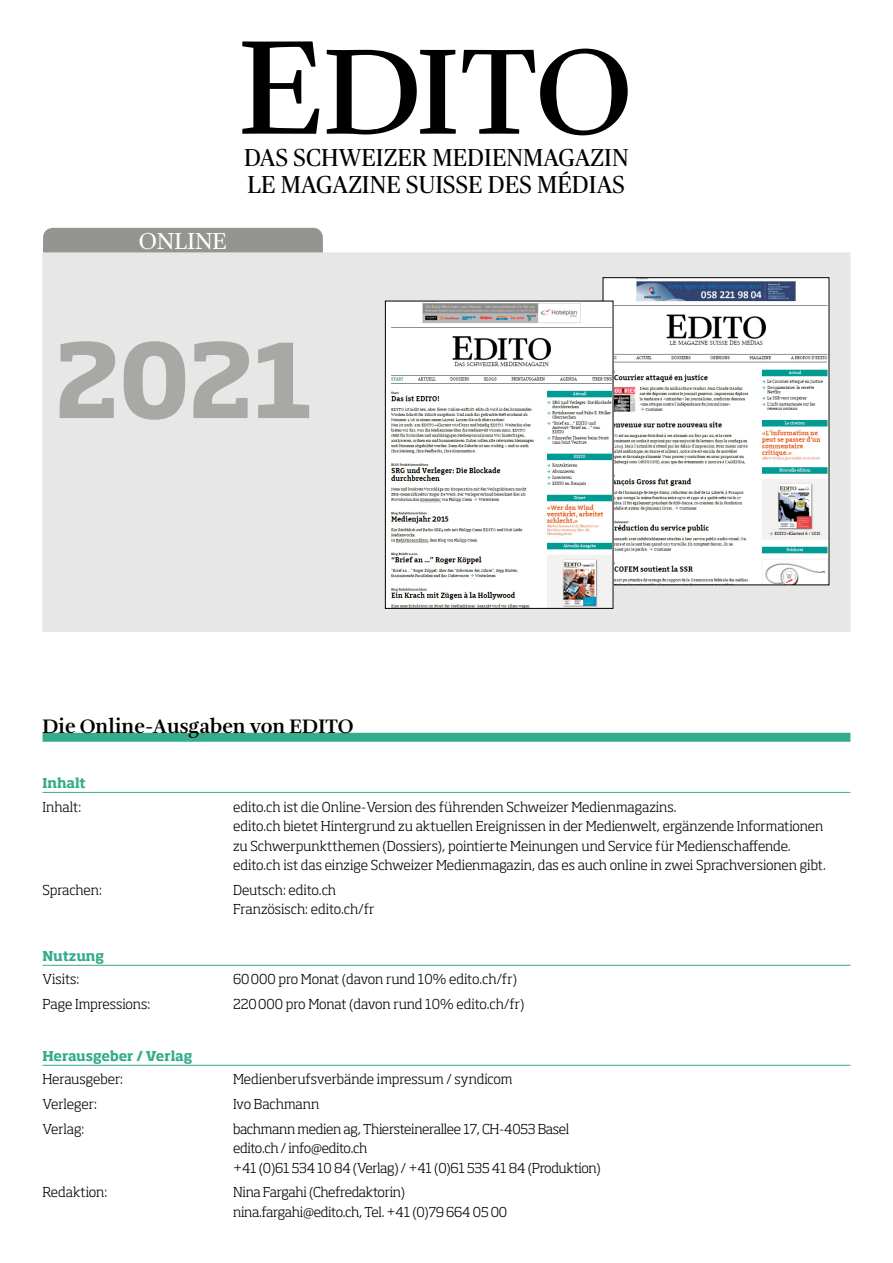
<style>
.page{position:relative;width:893px;height:1263px;background:#fff}
.page>*{position:absolute;margin:0;border:0;box-sizing:border-box;transform-origin:0 0}
.t1{font:700 101.1px "Soho Pro";color:#a8a8a5}
.t2{font:24.45px/26.7px "Publico";letter-spacing:.005em;color:#000}
.t3{font:24px "Amalia";color:#fff}
.t4{font:700 20.25px "Amalia";color:#000}
.t5{font:300 13.5px/19.5px "Soho Pro";letter-spacing:-.01em;color:#000}
.t6{font:700 13.5px "Soho Pro";letter-spacing:-.005em;color:#35ac8c}
</style>
<div class="page">
<div style="left:43px;top:228px;width:280px;height:37px;background:#959490;border-radius:10px"></div>
<div style="left:42px;top:252px;width:808px;height:380px;background:#e7e7e7"></div>
<img style="left:605px;top:279px;width:222px;height:304px">
<div style="left:603px;top:277px;width:226px;height:308px;border:1px solid #000"></div>
<img style="left:387px;top:303px;width:224px;height:304px">
<div style="left:385px;top:301px;width:228px;height:308px;border:1px solid #000"></div>
<div style="left:43px;top:733px;width:807px;height:9px;background:#35ac8c"></div>
<hr style="left:43px;top:792px;width:807px;height:1px;background:#35ac8c">
<hr style="left:43px;top:965px;width:807px;height:1px;background:#35ac8c">
<hr style="left:43px;top:1065px;width:807px;height:1px;background:#35ac8c">
<svg style="left:242px;top:41px;width:77px;height:93px"></svg>
<svg style="left:327px;top:50px;width:129px;height:84px"></svg>
<svg style="left:462px;top:49px;width:166px;height:86px"></svg>
<h3 class="t3" style="left:139px;top:228px;width:90px">ONLINE</h3>
<h2 class="t2" style="left:244px;top:144px;width:386px">DAS SCHWEIZER MEDIENMAGAZIN<br>LE MAGAZINE SUISSE DES MÉDIAS</h2>
<h1 class="t1" style="left:54px;top:308px;width:262px">2021</h1>
<h3 class="t4" style="left:43px;top:715px;width:313px">Die Online-Ausgaben von EDITO</h3>
<p class="t6" style="left:43px;top:773px;width:45px">Inhalt</p>
<p class="t5" style="left:43px;top:796px;width:40px">Inhalt:</p>
<p class="t5" style="left:233px;top:796px;width:594px">edito.ch ist die Online-Version des führenden Schweizer Medienmagazins.<br>edito.ch bietet Hintergrund zu aktuellen Ereignissen in der Medienwelt, ergänzende Informationen zu Schwerpunktthemen (Dossiers), pointierte Meinungen und Service für Medienschaffende. edito.ch ist das einzige Schweizer Medienmagazin, das es auch online in zwei Sprachversionen gibt.</p>
<p class="t5" style="left:43px;top:879px;width:61px">Sprachen:</p>
<p class="t5" style="left:233px;top:879px;width:143px">Deutsch: edito.ch<br>Französisch: edito.ch/fr</p>
<p class="t6" style="left:43px;top:946px;width:63px">Nutzung</p>
<p class="t5" style="left:43px;top:968px;width:38px">Visits:</p>
<p class="t5" style="left:233px;top:968px;width:285px">60000 pro Monat (davon rund 10% edito.ch/fr)</p>
<p class="t5" style="left:43px;top:993px;width:109px">Page Impressions:</p>
<p class="t5" style="left:233px;top:993px;width:293px">220000 pro Monat (davon rund 10% edito.ch/fr)</p>
<p class="t6" style="left:43px;top:1046px;width:152px">Herausgeber / Verlag</p>
<p class="t5" style="left:43px;top:1068px;width:82px">Herausgeber:</p>
<p class="t5" style="left:233px;top:1068px;width:281px">Medienberufsverbände impressum / syndicom</p>
<p class="t5" style="left:43px;top:1093px;width:56px">Verleger:</p>
<p class="t5" style="left:233px;top:1093px;width:88px">Ivo Bachmann</p>
<p class="t5" style="left:43px;top:1118px;width:43px">Verlag:</p>
<p class="t5" style="left:233px;top:1118px;width:369px">bachmann medien ag, Thiersteinerallee 17, CH-4053 Basel edito.ch / info@edito.ch<br>+41 (0)61 534 10 84 (Verlag) / +41 (0)61 535 41 84 (Produktion)</p>
<p class="t5" style="left:43px;top:1181px;width:66px">Redaktion:</p>
<p class="t5" style="left:233px;top:1181px;width:276px">Nina Fargahi (Chefredaktorin) nina.fargahi@edito.ch, Tel. +41 (0)79 664 05 00</p>
</div>
